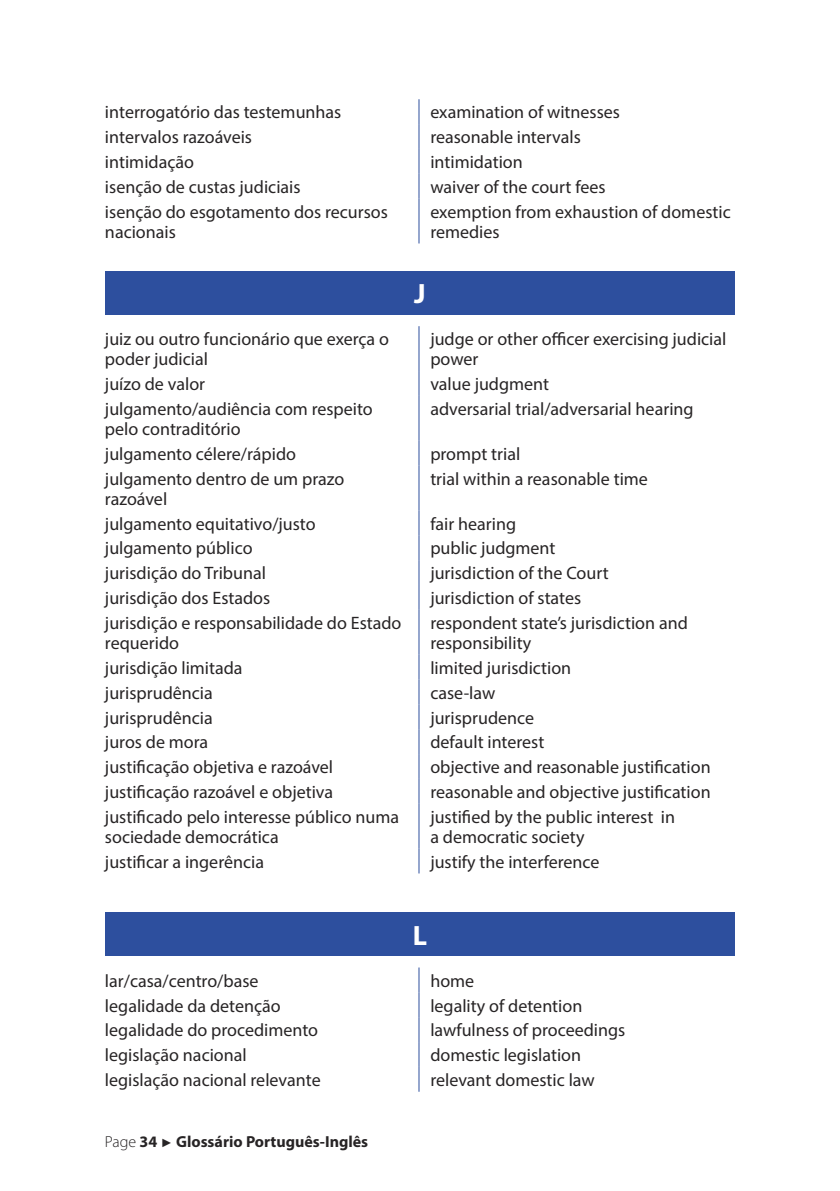
<style>
.page{position:relative;width:840px;height:1191px;background:#fff}
.page>*{position:absolute;margin:0;border:0;box-sizing:border-box;transform-origin:0 0}
.t1{font:700 28px "Myriad Pro";color:#fff}
.t2{font:18px/20px "Myriad Pro";color:#272425}
.t3{font:700 16px "Myriad Pro";color:#272425}
.s1{font-weight:300}
.s2{font-family:"Arial";font-weight:400;font-size:12px}
</style>
<div class="page">
<svg style="left:418px;top:99px;width:1px;height:100px"></svg>
<hr style="left:418px;top:199px;width:1px;height:44px;background:#2d4f9e">
<div style="left:105px;top:271px;width:629px;height:44px;background:#2d4f9e"></div>
<hr style="left:418px;top:326px;width:1px;height:45px;background:#2d4f9e">
<svg style="left:418px;top:371px;width:1px;height:25px"></svg>
<hr style="left:418px;top:396px;width:1px;height:45px;background:#2d4f9e">
<svg style="left:418px;top:441px;width:1px;height:24px"></svg>
<hr style="left:418px;top:465px;width:1px;height:45px;background:#2d4f9e">
<svg style="left:418px;top:510px;width:1px;height:100px"></svg>
<hr style="left:418px;top:610px;width:1px;height:44px;background:#2d4f9e">
<svg style="left:418px;top:654px;width:1px;height:149px"></svg>
<hr style="left:418px;top:803px;width:1px;height:45px;background:#2d4f9e">
<svg style="left:418px;top:848px;width:1px;height:25px"></svg>
<div style="left:105px;top:912px;width:629px;height:44px;background:#2d4f9e"></div>
<svg style="left:418px;top:967px;width:1px;height:124px"></svg>
<p class="t2" style="left:105px;top:104px;width:238px">interrogatório das testemunhas</p>
<p class="t2" style="left:430px;top:104px;width:191px">examination of witnesses</p>
<p class="t2" style="left:105px;top:129px;width:148px">intervalos razoáveis</p>
<p class="t2" style="left:430px;top:129px;width:152px">reasonable intervals</p>
<p class="t2" style="left:105px;top:153px;width:90px">intimidação</p>
<p class="t2" style="left:430px;top:153px;width:94px">intimidation</p>
<p class="t2" style="left:105px;top:178px;width:197px">isenção de custas judiciais</p>
<p class="t2" style="left:430px;top:178px;width:177px">waiver of the court fees</p>
<p class="t2" style="left:105px;top:203px;width:284px">isenção do esgotamento dos recursos nacionais</p>
<p class="t2" style="left:430px;top:203px;width:302px">exemption from exhaustion of domestic remedies</p>
<h1 class="t1" style="left:414px;top:277px;width:13px">J</h1>
<p class="t2" style="left:105px;top:331px;width:285px">juiz ou outro funcionário que exerça o poder judicial</p>
<p class="t2" style="left:430px;top:331px;width:297px">judge or other officer exercising judicial power</p>
<p class="t2" style="left:105px;top:375px;width:102px">juízo de valor</p>
<p class="t2" style="left:430px;top:375px;width:120px">value judgment</p>
<p class="t2" style="left:105px;top:400px;width:269px">julgamento/audiência com respeito pelo contraditório</p>
<p class="t2" style="left:430px;top:400px;width:264px">adversarial trial/adversarial hearing</p>
<p class="t2" style="left:105px;top:445px;width:192px">julgamento célere/rápido</p>
<p class="t2" style="left:430px;top:445px;width:91px">prompt trial</p>
<p class="t2" style="left:105px;top:470px;width:241px">julgamento dentro de um prazo razoável</p>
<p class="t2" style="left:430px;top:470px;width:219px">trial within a reasonable time</p>
<p class="t2" style="left:105px;top:515px;width:212px">julgamento equitativo/justo</p>
<p class="t2" style="left:430px;top:515px;width:87px">fair hearing</p>
<p class="t2" style="left:105px;top:540px;width:149px">julgamento público</p>
<p class="t2" style="left:430px;top:540px;width:127px">public judgment</p>
<p class="t2" style="left:105px;top:564px;width:162px">jurisdição do Tribunal</p>
<p class="t2" style="left:430px;top:564px;width:180px">jurisdiction of the Court</p>
<p class="t2" style="left:105px;top:589px;width:167px">jurisdição dos Estados</p>
<p class="t2" style="left:430px;top:589px;width:152px">jurisdiction of states</p>
<p class="t2" style="left:105px;top:614px;width:298px">jurisdição e responsabilidade do Estado requerido</p>
<p class="t2" style="left:430px;top:614px;width:259px">respondent state’s jurisdiction and responsibility</p>
<p class="t2" style="left:105px;top:659px;width:139px">jurisdição limitada</p>
<p class="t2" style="left:430px;top:659px;width:142px">limited jurisdiction</p>
<p class="t2" style="left:105px;top:684px;width:109px">jurisprudência</p>
<p class="t2" style="left:430px;top:684px;width:66px">case-law</p>
<p class="t2" style="left:105px;top:709px;width:109px">jurisprudência</p>
<p class="t2" style="left:430px;top:709px;width:105px">jurisprudence</p>
<p class="t2" style="left:105px;top:734px;width:105px">juros de mora</p>
<p class="t2" style="left:430px;top:734px;width:115px">default interest</p>
<p class="t2" style="left:105px;top:758px;width:229px">justificação objetiva e razoável</p>
<p class="t2" style="left:430px;top:758px;width:282px">objective and reasonable justification</p>
<p class="t2" style="left:105px;top:783px;width:229px">justificação razoável e objetiva</p>
<p class="t2" style="left:430px;top:783px;width:282px">reasonable and objective justification</p>
<p class="t2" style="left:105px;top:808px;width:295px">justificado pelo interesse público numa sociedade democrática</p>
<p class="t2" style="left:430px;top:808px;width:246px">justified by the public interest in a democratic society</p>
<p class="t2" style="left:105px;top:853px;width:160px">justificar a ingerência</p>
<p class="t2" style="left:430px;top:853px;width:171px">justify the interference</p>
<h1 class="t1" style="left:412px;top:918px;width:16px">L</h1>
<p class="t2" style="left:105px;top:972px;width:155px">lar/casa/centro/base</p>
<p class="t2" style="left:430px;top:972px;width:45px">home</p>
<p class="t2" style="left:105px;top:997px;width:177px">legalidade da detenção</p>
<p class="t2" style="left:430px;top:997px;width:153px">legality of detention</p>
<p class="t2" style="left:105px;top:1021px;width:214px">legalidade do procedimento</p>
<p class="t2" style="left:430px;top:1021px;width:196px">lawfulness of proceedings</p>
<p class="t2" style="left:105px;top:1046px;width:143px">legislação nacional</p>
<p class="t2" style="left:430px;top:1046px;width:152px">domestic legislation</p>
<p class="t2" style="left:105px;top:1071px;width:217px">legislação nacional relevante</p>
<p class="t2" style="left:430px;top:1071px;width:166px">relevant domestic law</p>
<p class="t3" style="left:105px;top:1132px;width:264px"><span class="s1">Page</span> 34 <span class="s2">►</span> Glossário Português-Inglês</p>
</div>
